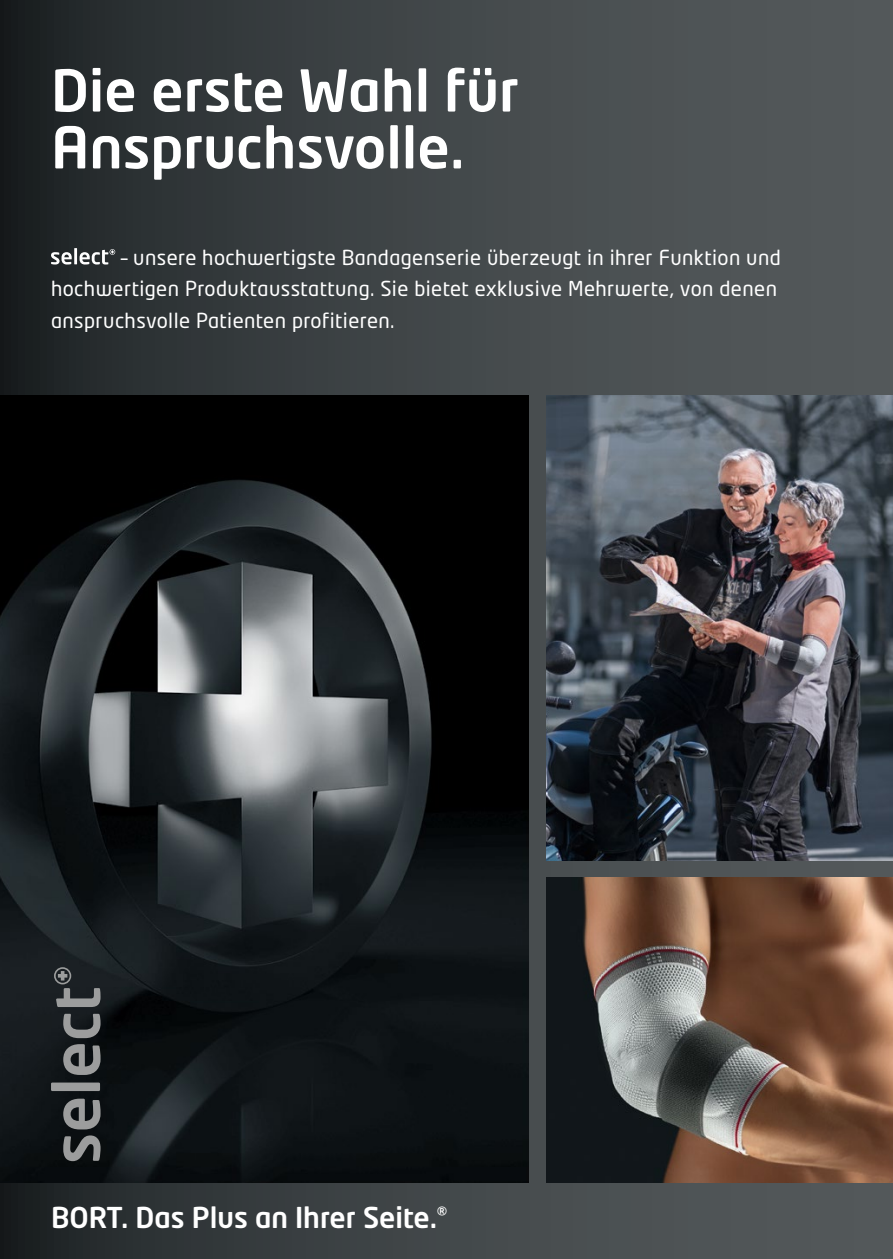
<style>
.page{position:relative;width:893px;height:1259px;background:#fff}
.page>*{position:absolute;margin:0;border:0;box-sizing:border-box;transform-origin:0 0}
.t1{font:500 57px/57px "Neo Tech Pro";color:#fff}
.t2{font:500 28.5px "Neo Tech Pro";color:#fff}
.t3{font:20.4px/31.8px "Neo Tech Std";letter-spacing:.02em;color:#fff}
</style>
<div class="page">
<div style="left:0;top:0;width:893px;height:1259px;background:linear-gradient(to right,#22282a,#5b6062)"></div>
<svg style="left:51px;top:252px;width:21px;height:12px"></svg>
<hr style="left:74px;top:248px;width:3px;height:16px;background:#fff">
<svg style="left:80px;top:249px;width:35px;height:15px"></svg>
<img style="left:546px;top:395px;width:347px;height:466px">
<img style="left:546px;top:878px;width:347px;height:304px">
<img style="left:0;top:395px;width:529px;height:787px">
<svg style="left:63px;top:1135px;width:38px;height:26px"></svg>
<svg style="left:63px;top:1098px;width:38px;height:31px"></svg>
<div style="left:51px;top:1082px;width:49px;height:9px;background:#9c9d9d"></div>
<svg style="left:63px;top:1044px;width:38px;height:31px"></svg>
<svg style="left:63px;top:1013px;width:38px;height:25px"></svg>
<svg style="left:54px;top:967px;width:47px;height:40px;background:#45494c"></svg>
<h1 class="t1" style="left:51px;top:61px;width:469px">Die erste Wahl für<br>Anspruchsvolle.</h1>
<p class="t3" style="left:51px;top:241px;width:731px;text-indent:70px">– unsere hochwertigste Bandagenserie überzeugt in ihrer Funktion und hochwertigen Produktausstattung. Sie bietet exklusive Mehrwerte, von denen anspruchsvolle Patienten profitieren.</p>
<h2 class="t2" style="left:51px;top:1199px;width:398px">Bort. Das Plus an Ihrer Seite.<sup>®</sup></h2>
</div>
